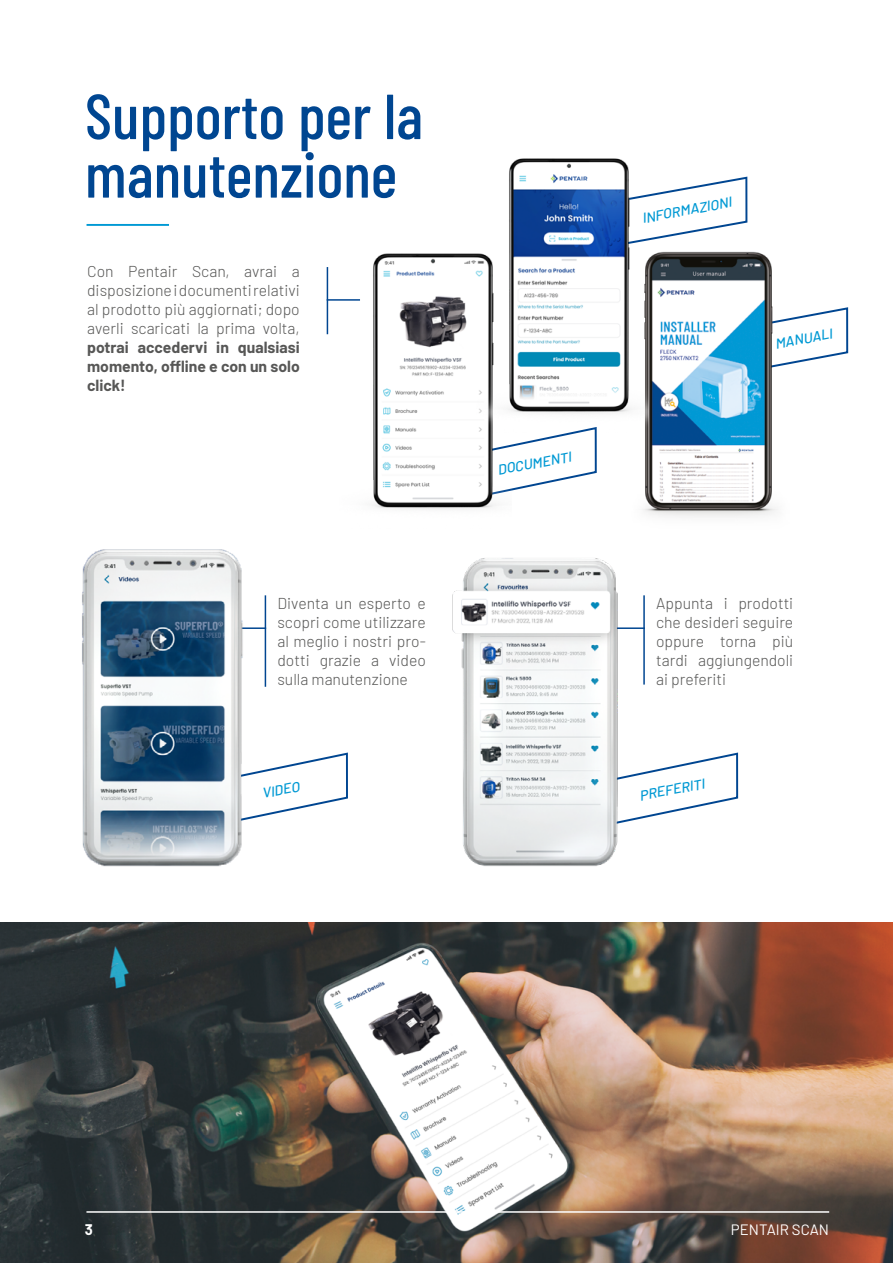
<style>
.page{position:relative;width:893px;height:1263px;background:#fff}
.page>*{position:absolute;margin:0;border:0;box-sizing:border-box;transform-origin:0 0}
.t1{font:500 63.45px/58.5px "Barlow Condensed";color:#004691}
.t2{font:300 15.75px/18.9px "Barlow";color:#575756;text-align:justify}
.t3{font:700 15.75px/18.9px "Barlow";color:#575756;text-align:justify}
.t4{font:15px "Barlow";color:#fff}
.t5{font:700 15px "Barlow";color:#fff}
.t6{font:italic 500 14.1px "Barlow";color:#0099d4}
</style>
<div class="page">
<img style="left:0;top:923px;width:893px;height:340px">
<hr style="left:87px;top:224px;width:82px;height:2px;background:#0099d4">
<svg style="left:789px;top:307px;width:60px;height:58px"></svg>
<img style="left:643px;top:251px;width:146px;height:266px">
<svg style="left:512px;top:463px;width:85px;height:28px"></svg>
<svg style="left:245px;top:752px;width:103px;height:68px"></svg>
<svg style="left:633px;top:752px;width:106px;height:69px"></svg>
<img style="left:372px;top:253px;width:140px;height:257px">
<svg style="left:648px;top:176px;width:100px;height:65px"></svg>
<img style="left:476px;top:158px;width:172px;height:305px">
<hr style="left:86px;top:1211px;width:743px;height:2px;background:#fff">
<hr style="left:327px;top:267px;width:1px;height:67px;background:#004691">
<hr style="left:327px;top:299px;width:33px;height:2px;background:#004691">
<hr style="left:643px;top:595px;width:2px;height:90px;background:#004691">
<hr style="left:611px;top:627px;width:34px;height:2px;background:#004691">
<hr style="left:265px;top:595px;width:1px;height:92px;background:#004691">
<hr style="left:233px;top:627px;width:33px;height:2px;background:#004691">
<img style="left:452px;top:558px;width:181px;height:308px">
<img style="left:82px;top:549px;width:163px;height:318px">
<h1 class="t1" style="left:85px;top:82px;width:340px">Supporto per la manutenzione</h1>
<p class="t2" style="left:87px;top:261px;width:214px">Con Pentair Scan, avrai a disposizione i documenti relativi al prodotto più aggiornati; dopo averli scaricati la prima volta,</p>
<p class="t3" style="left:87px;top:337px;width:214px">potrai accedervi in qualsiasi momento, offline e con un solo click!</p>
<p class="t2" style="left:277px;top:593px;width:150px">Diventa un esperto e scopri come utilizzare al meglio i nostri pro&shy;dotti grazie a video sulla manutenzione</p>
<p class="t6" style="left:496px;top:460px;width:76px;rotate:-11deg">DOCUMENTI</p>
<p class="t6" style="left:640px;top:208px;width:92px;rotate:-11deg">INFORMAZIONI</p>
<p class="t6" style="left:773px;top:334px;width:59px;rotate:-11deg">MANUALI</p>
<p class="t2" style="left:656px;top:593px;width:139px">Appunta i prodotti che desideri seguire oppure torna più tardi aggiungendoli ai preferiti</p>
<p class="t6" style="left:260px;top:783px;width:40px;rotate:-11deg">VIDEO</p>
<p class="t6" style="left:638px;top:786px;width:67px;rotate:-11deg">PREFERITI</p>
<p class="t5" style="left:85px;top:1218px;width:10px">3</p>
<p class="t4" style="left:731px;top:1218px;width:100px">PENTAIR SCAN</p>
</div>
